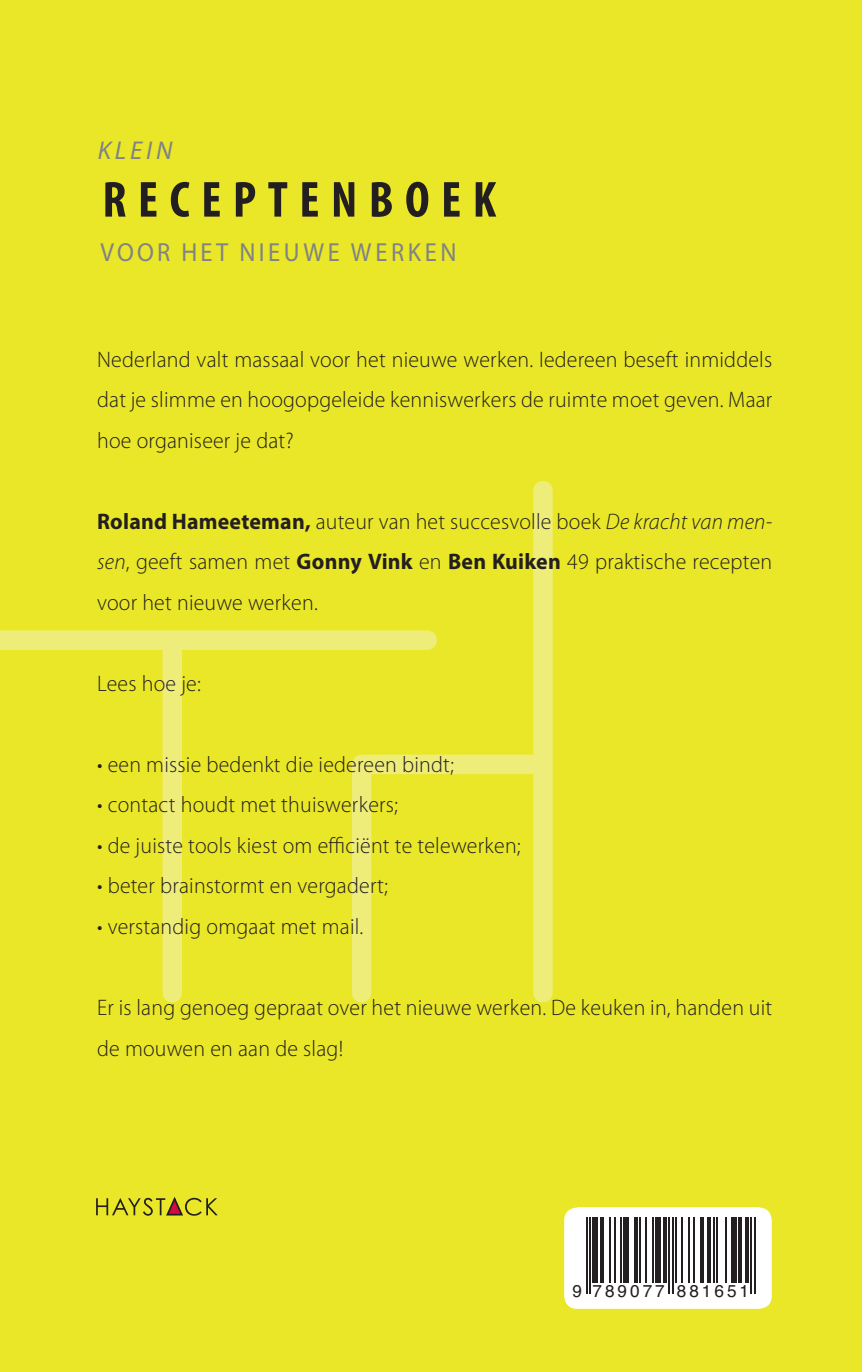
<style>
.page{position:relative;width:862px;height:1372px;background:#fff}
.page>*{position:absolute;margin:0;border:0;box-sizing:border-box;transform-origin:0 0}
.t1{font:700 condensed 51.07px "Myriad Pro";letter-spacing:.225em;color:#231f20}
.t2{font:26.1px "Myriad Pro";letter-spacing:.15em;color:#808285;scale:.93 1}
.t3{font:italic 25.88px "Myriad Pro";letter-spacing:.15em;color:#808285}
.t4{font:300 22.5px/40.5px "Myriad Pro";letter-spacing:.01em;color:#231f20;text-align:justify}
.t5{font:17.1px "Helvetica";letter-spacing:.18em;color:#231f20}
.s1{font-weight:700}
.s2{font-style:italic}
</style>
<div class="page">
<div style="left:0;top:0;width:861px;height:1371px;background:#e9e727"></div>
<svg style="left:564px;top:1207px;width:207px;height:101px;background:#dbdbdb"></svg>
<hr style="left:585px;top:1207px;width:2px;height:86px;background:#231f20">
<hr style="left:589px;top:1207px;width:1px;height:86px;background:#231f20">
<div style="left:592px;top:1207px;width:5px;height:75px;background:#231f20"></div>
<svg style="left:599px;top:1216px;width:4px;height:66px"></svg>
<hr style="left:608px;top:1207px;width:2px;height:75px;background:#231f20">
<hr style="left:614px;top:1207px;width:1px;height:75px;background:#231f20">
<hr style="left:619px;top:1207px;width:2px;height:75px;background:#231f20">
<div style="left:623px;top:1207px;width:5px;height:75px;background:#231f20"></div>
<svg style="left:633px;top:1216px;width:4px;height:66px"></svg>
<hr style="left:639px;top:1207px;width:1px;height:75px;background:#231f20">
<hr style="left:644px;top:1207px;width:2px;height:75px;background:#231f20">
<hr style="left:651px;top:1207px;width:2px;height:75px;background:#231f20">
<div style="left:655px;top:1207px;width:5px;height:75px;background:#231f20"></div>
<svg style="left:662px;top:1216px;width:4px;height:66px"></svg>
<hr style="left:667px;top:1207px;width:2px;height:86px;background:#231f20">
<hr style="left:671px;top:1207px;width:2px;height:86px;background:#231f20">
<hr style="left:675px;top:1207px;width:1px;height:75px;background:#231f20">
<hr style="left:680px;top:1207px;width:1px;height:75px;background:#231f20">
<hr style="left:687px;top:1207px;width:2px;height:75px;background:#231f20">
<hr style="left:692px;top:1207px;width:2px;height:75px;background:#231f20">
<hr style="left:700px;top:1207px;width:3px;height:75px;background:#231f20">
<hr style="left:707px;top:1207px;width:3px;height:75px;background:#231f20">
<hr style="left:712px;top:1207px;width:2px;height:75px;background:#231f20">
<hr style="left:716px;top:1207px;width:1px;height:75px;background:#231f20">
<hr style="left:725px;top:1207px;width:1px;height:75px;background:#231f20">
<div style="left:730px;top:1207px;width:5px;height:75px;background:#231f20"></div>
<svg style="left:737px;top:1216px;width:4px;height:66px"></svg>
<svg style="left:744px;top:1216px;width:4px;height:66px"></svg>
<hr style="left:750px;top:1207px;width:1px;height:86px;background:#231f20">
<hr style="left:753px;top:1207px;width:2px;height:86px;background:#231f20">
<svg style="left:96px;top:1197px;width:122px;height:19px"></svg>
<div style="left:578px;top:1207px;width:181px;height:9px;background:#fff"></div>
<div style="left:0;top:630px;width:427px;height:20px;background:#efed79"></div>
<div style="left:162px;top:640px;width:20px;height:352px;background:#efed79"></div>
<div style="left:533px;top:490px;width:19px;height:502px;background:#efed79"></div>
<svg style="left:352px;top:745px;width:201px;height:258px"></svg>
<p class="t3" style="left:98px;top:134px;width:76px">KLEIN</p>
<h1 class="t1" style="left:102px;top:168px;width:395px">RECEPTENBOEK</h1>
<p class="t2" style="left:100px;top:236px;width:384px">VOOR HET NIEUWE WERKEN</p>
<p class="t4" style="left:97px;top:339px;width:676px">Nederland valt massaal voor het nieuwe werken. Iedereen beseft inmiddels dat je slimme en hoogopgeleide kenniswerkers de ruimte moet geven. Maar hoe organiseer je dat?</p>
<p class="t4" style="left:97px;top:501px;width:676px"><span class="s1">Roland Hameeteman,</span> auteur van het succesvolle boek <span class="s2">De kracht van men&shy;sen</span>, geeft samen met <span class="s1">Gonny Vink</span> en <span class="s1">Ben Kuiken</span> 49 praktische recepten voor het nieuwe werken.</p>
<p class="t4" style="left:97px;top:663px;width:105px">Lees hoe je:</p>
<p class="t4" style="left:97px;top:744px;width:358px">• een missie bedenkt die iedereen bindt;</p>
<p class="t4" style="left:97px;top:785px;width:302px">• contact houdt met thuiswerkers;</p>
<p class="t4" style="left:97px;top:825px;width:425px">• de juiste tools kiest om efficiënt te telewerken;</p>
<p class="t4" style="left:97px;top:866px;width:292px">• beter brainstormt en vergadert;</p>
<p class="t4" style="left:97px;top:906px;width:267px">• verstandig omgaat met mail.</p>
<p class="t4" style="left:97px;top:987px;width:676px">Er is lang genoeg gepraat over het nieuwe werken. De keuken in, handen uit de mouwen en aan de slag!</p>
<p class="t5" style="left:572px;top:1276px;width:178px">9 789077 881651</p>
</div>
